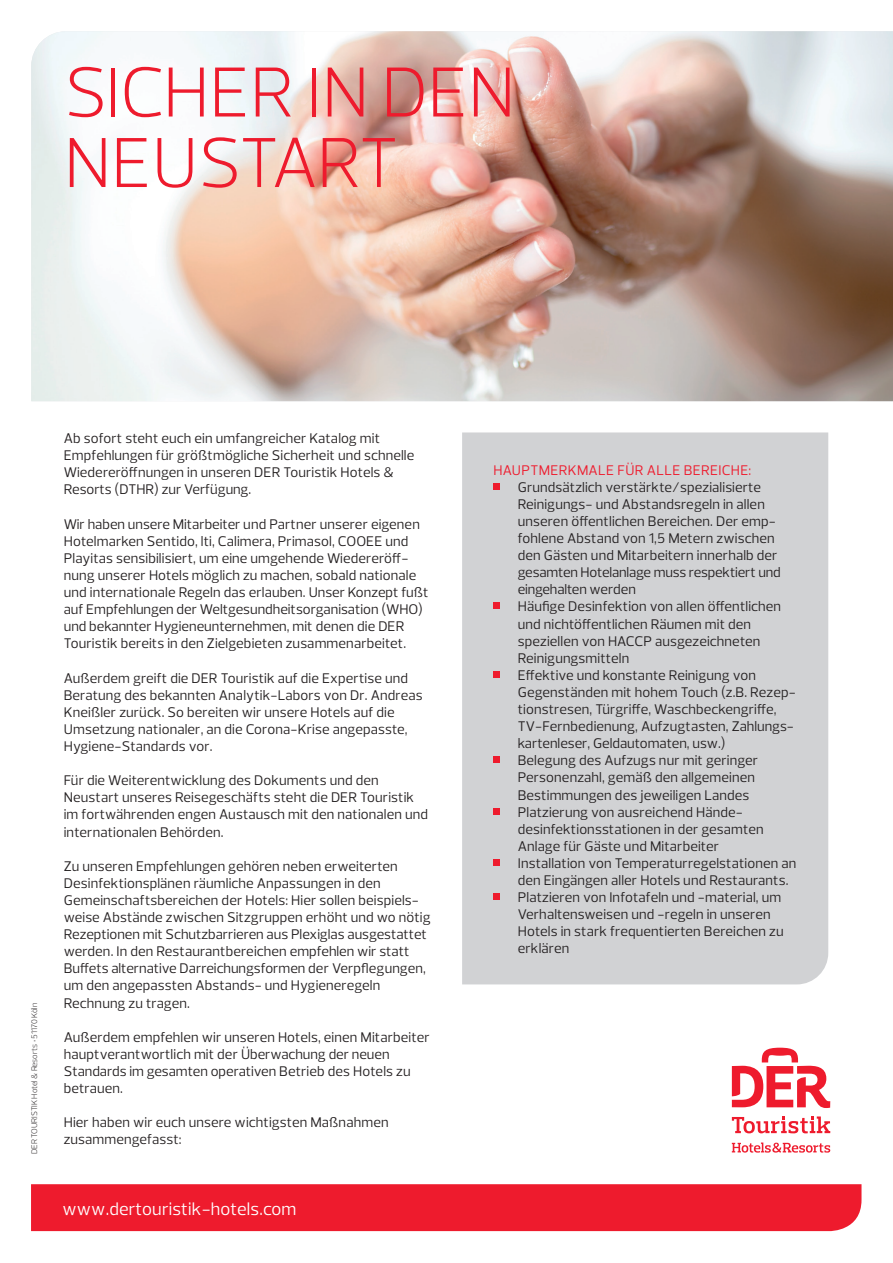
<style>
.page{position:relative;width:893px;height:1263px;background:#fff}
.page>*{position:absolute;margin:0;border:0;box-sizing:border-box;transform-origin:0 0}
.t1{font:300 72px/70.5px "Prelo";letter-spacing:-.01em;color:#ee1b2d}
.t2{font:18px "Prelo";letter-spacing:.01em;color:#fff}
.t3{font:14.25px/17.1px "Prelo";letter-spacing:.01em;color:#231f20}
.t4{font:14.25px "Prelo";letter-spacing:.025em;color:#ee1b2d}
.t5{font:300 8.25px "Prelo";color:#231f20}
</style>
<div class="page">
<img style="left:31px;top:31px;width:862px;height:370px">
<div style="left:462px;top:432px;width:366px;height:552px;background:#d1d2d4"></div>
<div style="left:493px;top:483px;width:7px;height:6px;background:#ee1b2d"></div>
<div style="left:493px;top:603px;width:7px;height:6px;background:#ee1b2d"></div>
<div style="left:493px;top:671px;width:7px;height:7px;background:#ee1b2d"></div>
<div style="left:493px;top:756px;width:7px;height:7px;background:#ee1b2d"></div>
<div style="left:493px;top:808px;width:7px;height:6px;background:#ee1b2d"></div>
<div style="left:493px;top:859px;width:7px;height:7px;background:#ee1b2d"></div>
<div style="left:493px;top:893px;width:7px;height:7px;background:#ee1b2d"></div>
<div style="left:31px;top:1184px;width:830px;height:47px;background:#ee1b2d"></div>
<svg style="left:732px;top:1048px;width:98px;height:60px"></svg>
<svg style="left:732px;top:1116px;width:98px;height:17px"></svg>
<svg style="left:732px;top:1142px;width:98px;height:11px"></svg>
<h1 class="t1" style="left:64px;top:57px;width:452px">SICHER IN DEN<br>NEUSTART</h1>
<p class="t5" style="left:29px;top:1154px;width:153px;rotate:-90deg">DER TOURISTIK Hotel &amp; Resorts <sup>.</sup> 51170 Köln</p>
<p class="t3" style="left:64px;top:430px;width:352px">Ab sofort steht euch ein umfangreicher Katalog mit Empfehlungen für größtmögliche Sicherheit und schnelle Wiedereröffnungen in unseren DER Touristik Hotels &amp; Resorts (DTHR) zur Verfügung.</p>
<p class="t3" style="left:64px;top:515px;width:366px">Wir haben unsere Mitarbeiter und Partner unserer eigenen Hotelmarken Sentido, lti, Calimera, Primasol, COOEE und Playitas sensibilisiert, um eine umgehende Wiedereröff&shy;nung unserer Hotels möglich zu machen, sobald nationale und internationale Regeln das erlauben. Unser Konzept fußt auf Empfehlungen der Weltgesundheitsorganisation (WHO) und bekannter Hygieneunternehmen, mit denen die DER Touristik bereits in den Zielgebieten zusammenarbeitet.</p>
<p class="t3" style="left:64px;top:669px;width:360px">Außerdem greift die DER Touristik auf die Expertise und Beratung des bekannten Analytik-Labors von Dr. Andreas Kneißler zurück. So bereiten wir unsere Hotels auf die Umsetzung nationaler, an die Corona-Krise angepasste, Hygiene-Standards vor.</p>
<p class="t3" style="left:64px;top:772px;width:366px">Für die Weiterentwicklung des Dokuments und den Neustart unseres Reisegeschäfts steht die DER Touristik im fortwährenden engen Austausch mit den nationalen und internationalen Behörden.</p>
<p class="t3" style="left:64px;top:857px;width:368px">Zu unseren Empfehlungen gehören neben erweiterten Desinfektionsplänen räumliche Anpassungen in den Gemeinschaftsbereichen der Hotels: Hier sollen beispiels&shy;weise Abstände zwischen Sitzgruppen erhöht und wo nötig Rezeptionen mit Schutzbarrieren aus Plexiglas ausgestattet werden. In den Restaurantbereichen empfehlen wir statt Buffets alternative Darreichungsformen der Verpflegungen, um den angepassten Abstands- und Hygieneregeln Rechnung zu tragen.</p>
<p class="t3" style="left:64px;top:1028px;width:367px">Außerdem empfehlen wir unseren Hotels, einen Mitarbeiter hauptverantwortlich mit der Überwachung der neuen Standards im gesamten operativen Betrieb des Hotels zu betrauen.</p>
<p class="t3" style="left:64px;top:1114px;width:326px">Hier haben wir euch unsere wichtigsten Maßnahmen zusammengefasst:</p>
<p class="t2" style="left:63px;top:1197px;width:236px">www.dertouristik-hotels.com</p>
<p class="t4" style="left:494px;top:461px;width:259px">HAUPTMERKMALE FÜR ALLE BEREICHE:</p>
<p class="t3" style="left:518px;top:478px;width:280px">Grundsätzlich verstärkte/spezialisierte Reinigungs- und Abstandsregeln in allen unseren öffentlichen Bereichen. Der emp&shy;fohlene Abstand von 1,5 Metern zwischen den Gästen und Mitarbeitern innerhalb der gesamten Hotelanlage muss respektiert und eingehalten werden<br>Häufige Desinfektion von allen öffentlichen und nichtöffentlichen Räumen mit den speziellen von HACCP ausgezeichneten Reinigungsmitteln<br>Effektive und konstante Reinigung von Gegenständen mit hohem Touch (z.B. Rezep&shy;tionstresen, Türgriffe, Waschbeckengriffe, TV-Fernbedienung, Aufzugtasten, Zahlungs&shy;kartenleser, Geldautomaten, usw.)<br>Belegung des Aufzugs nur mit geringer Personenzahl, gemäß den allgemeinen Bestimmungen des jeweiligen Landes Platzierung von ausreichend Hände&shy;desinfektionsstationen in der gesamten Anlage für Gäste und Mitarbeiter<br>Installation von Temperaturregelstationen an den Eingängen aller Hotels und Restaurants.<br>Platzieren von Infotafeln und -material, um Verhaltensweisen und -regeln in unseren Hotels in stark frequentierten Bereichen zu erklären</p>
</div>
